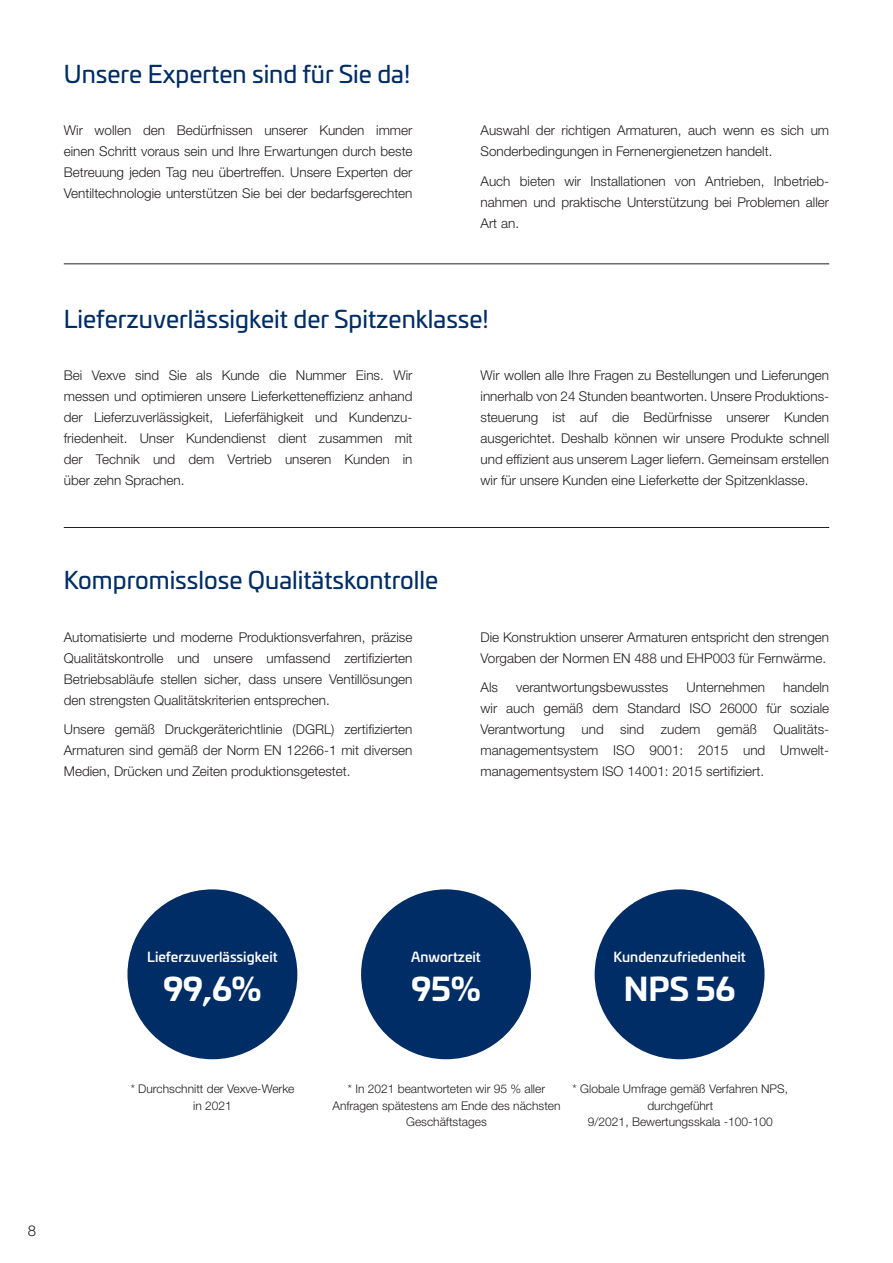
<style>
.page{position:relative;width:893px;height:1263px;background:#fff}
.page>*{position:absolute;margin:0;border:0;box-sizing:border-box;transform-origin:0 0}
.t1{font:700 31.5px "Univia Pro";color:#fff}
.t2{font:24px "Univia Pro";color:#002d66}
.t3{font:300 15px "Helvetica Neue LTW1 G";color:#231f20}
.t4{font:300 13.5px/21px "Helvetica Neue LTW1 G";color:#231f20;text-align:justify}
.t5{font:500 13.5px "Univia Pro";color:#fff}
.t6{font:300 12px/16.5px "Helvetica Neue LTW1 G";color:#231f20;text-align:center}
</style>
<div class="page">
<hr style="left:64px;top:264px;width:765px;height:1px;background:#231f20">
<hr style="left:64px;top:527px;width:765px;height:1px;background:#231f20">
<div style="left:127px;top:889px;width:170px;height:170px;background:#002d66;border-radius:50%"></div>
<div style="left:361px;top:889px;width:170px;height:170px;background:#002d66;border-radius:50%"></div>
<div style="left:595px;top:889px;width:169px;height:170px;background:#002d66;border-radius:50%"></div>
<h2 class="t2" style="left:64px;top:56px;width:348px">Unsere Experten sind für Sie da!</h2>
<p class="t4" style="left:64px;top:120px;width:350px">Wir wollen den Bedürfnissen unserer Kunden immer einen Schritt voraus sein und Ihre Erwartungen durch beste Betreuung jeden Tag neu übertreffen. Unsere Experten der Ventiltechnologie unterstützen Sie bei der bedarfsgerechten</p>
<p class="t4" style="left:480px;top:120px;width:350px">Auswahl der richtigen Armaturen, auch wenn es sich um<br>Sonderbedingungen in Fernenergienetzen handelt.</p>
<p class="t4" style="left:480px;top:170px;width:350px">Auch bieten wir Installationen von Antrieben, Inbetrieb&shy;nahmen und praktische Unterstützung bei Problemen aller Art an.</p>
<h2 class="t2" style="left:64px;top:301px;width:427px">Lieferzuverlässigkeit der Spitzenklasse!</h2>
<p class="t4" style="left:64px;top:365px;width:350px">Bei Vexve sind Sie als Kunde die Nummer Eins. Wir messen und optimieren unsere Lieferketteneffizienz anhand der Lieferzuverlässigkeit, Lieferfähigkeit und Kundenzu&shy;friedenheit. Unser Kundendienst dient zusammen mit der Technik und dem Vertrieb unseren Kunden in über zehn Sprachen.</p>
<p class="t4" style="left:480px;top:365px;width:350px">Wir wollen alle Ihre Fragen zu Bestellungen und Lieferungen innerhalb von 24 Stunden beantworten. Unsere Produktions&shy;steuerung ist auf die Bedürfnisse unserer Kunden ausgerichtet. Deshalb können wir unsere Produkte schnell und effizient aus unserem Lager liefern. Gemeinsam erstellen wir für unsere Kunden eine Lieferkette der Spitzenklasse.</p>
<h2 class="t2" style="left:64px;top:562px;width:376px">Kompromisslose Qualitätskontrolle</h2>
<p class="t4" style="left:64px;top:626px;width:350px">Automatisierte und moderne Produktionsverfahren, präzise Qualitätskontrolle und unsere umfassend zertifizierten Betriebsabläufe stellen sicher, dass unsere Ventillösungen den strengsten Qualitätskriterien entsprechen.</p>
<p class="t4" style="left:64px;top:719px;width:350px">Unsere gemäß Druckgeräterichtlinie (DGRL) zertifizierten Armaturen sind gemäß der Norm EN 12266-1 mit diversen Medien, Drücken und Zeiten produktionsgetestet.</p>
<p class="t4" style="left:480px;top:626px;width:350px">Die Konstruktion unserer Armaturen entspricht den strengen<br>Vorgaben der Normen EN 488 und EHP003 für Fernwärme.</p>
<p class="t4" style="left:480px;top:677px;width:19px">Als</p>
<p class="t4" style="left:516px;top:677px;width:154px">verantwortungsbewusstes</p>
<p class="t4" style="left:686px;top:677px;width:80px">Unternehmen</p>
<p class="t4" style="left:480px;top:677px;width:350px;text-indent:303px">handeln wir auch gemäß dem Standard ISO 26000 für soziale Verantwortung und sind zudem gemäß Qualitäts&shy;managementsystem ISO 9001: 2015 und Umwelt&shy;managementsystem ISO 14001: 2015 sertifiziert.</p>
<p class="t3" style="left:28px;top:1222px;width:10px">8</p>
<p class="t5" style="left:147px;top:946px;width:132px">Lieferzuverlässigkeit</p>
<h1 class="t1" style="left:163px;top:963px;width:99px">99,6%</h1>
<p class="t5" style="left:411px;top:946px;width:71px">Anwortzeit</p>
<h1 class="t1" style="left:411px;top:963px;width:71px">95%</h1>
<p class="t5" style="left:614px;top:946px;width:134px">Kundenzufriedenheit</p>
<h1 class="t1" style="left:624px;top:963px;width:113px">NPS 56</h1>
<p class="t6" style="left:131px;top:1081px;width:165px">* Durchschnitt der Vexve-Werke in 2021</p>
<p class="t6" style="left:332px;top:1081px;width:229px">* In 2021 beantworteten wir 95 % aller<br>Anfragen spätestens am Ende des nächsten<br>Geschäftstages</p>
<p class="t6" style="left:573px;top:1081px;width:217px">* Globale Umfrage gemäß Verfahren NPS, durchgeführt<br>9/2021, Bewertungsskala -100-100</p>
</div>
